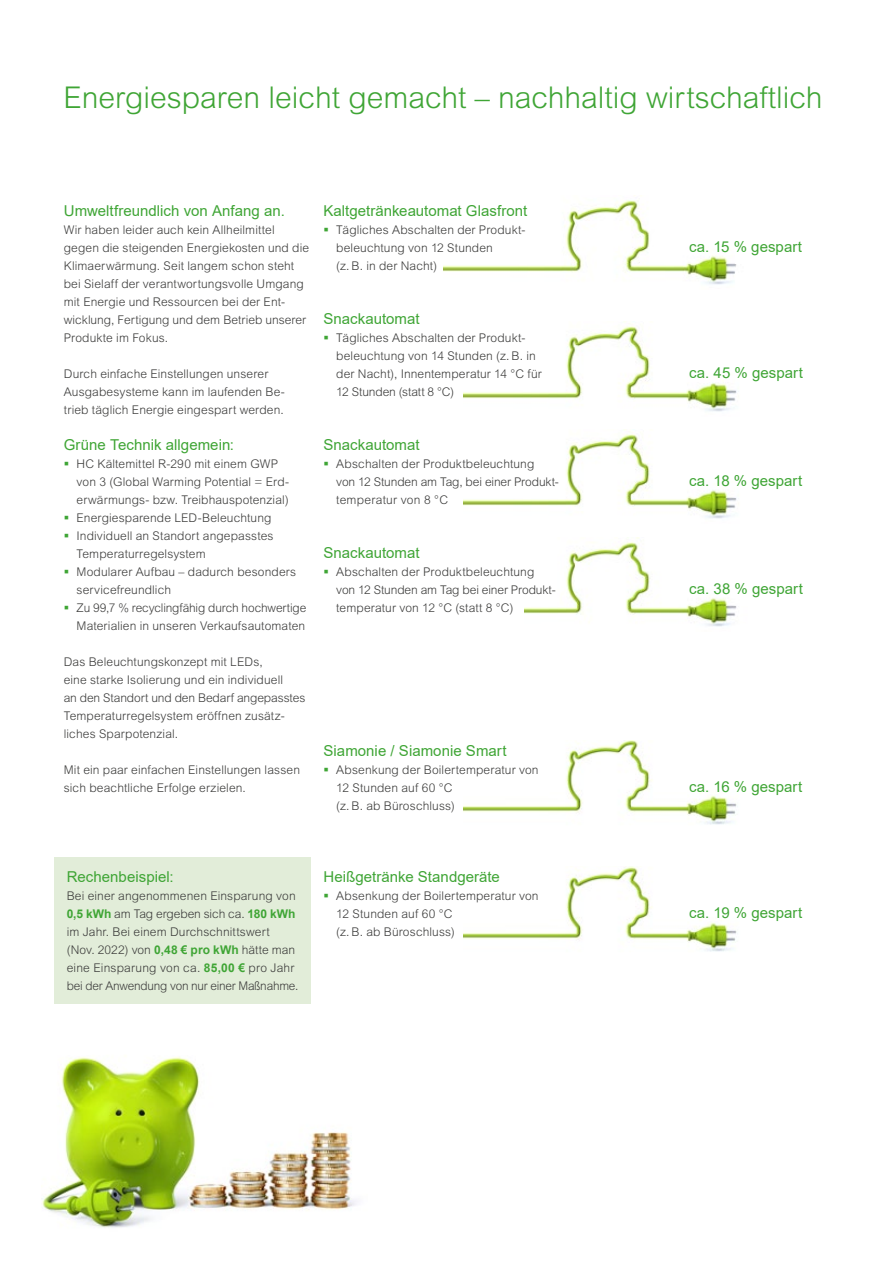
<style>
.page{position:relative;width:893px;height:1263px;background:#fff}
.page>*{position:absolute;margin:0;border:0;box-sizing:border-box;transform-origin:0 0}
.t1{font:300 30px "Arial MT Pro";color:#3fa535}
.t2{font:15px "Arial";letter-spacing:.005em;color:#3fa535}
.t3{font:300 12px/18px "Arial MT Pro";letter-spacing:.01em;color:#3c3c3b}
.s1{font-family:"Arial";font-weight:700;color:#3fa535}
</style>
<div class="page">
<img style="left:464px;top:326px;width:273px;height:86px">
<img style="left:464px;top:429px;width:273px;height:90px">
<img style="left:524px;top:537px;width:213px;height:90px">
<img style="left:464px;top:740px;width:273px;height:85px">
<img style="left:464px;top:867px;width:273px;height:85px">
<img style="left:443px;top:200px;width:294px;height:85px">
<img style="left:42px;top:1057px;width:315px;height:171px">
<div style="left:54px;top:857px;width:256px;height:146px;background:#e2edd9"></div>
<h1 class="t1" style="left:64px;top:79px;width:760px">Energiesparen leicht gemacht – nachhaltig wirtschaftlich</h1>
<p class="t2" style="left:64px;top:200px;width:223px">Umweltfreundlich von Anfang an.</p>
<p class="t3" style="left:64px;top:221px;width:247px">Wir haben leider auch kein Allheilmittel gegen die steigenden Energiekosten und die Klimaerwärmung. Seit langem schon steht bei Sielaff der verantwortungsvolle Umgang mit Energie und Ressourcen bei der Ent&shy;wicklung, Fertigung und dem Betrieb unserer Produkte im Fokus.</p>
<p class="t3" style="left:64px;top:365px;width:223px">Durch einfache Einstellungen unserer<br>Ausgabesysteme kann im laufenden Be&shy;trieb täglich Energie eingespart werden.</p>
<p class="t2" style="left:64px;top:434px;width:172px">Grüne Technik allgemein:</p>
<p class="t3" style="left:77px;top:455px;width:231px">HC Kältemittel R-290 mit einem GWP<br>von 3 (Global Warming Potential = Erd&shy;erwärmungs- bzw. Treibhauspotenzial)<br>Energiesparende LED-Beleuchtung Individuell an Standort angepasstes Temperaturregelsystem<br>Modularer Aufbau – dadurch besonders servicefreundlich<br>Zu 99,7 % recyclingfähig durch hochwertige Materialien in unseren Verkaufsautomaten</p>
<p class="t3" style="left:64px;top:653px;width:243px">Das Beleuchtungskonzept mit LEDs,<br>eine starke Isolierung und ein individuell<br>an den Standort und den Bedarf angepasstes Temperaturregelsystem eröffnen zusätz&shy;liches Sparpotenzial.</p>
<p class="t3" style="left:64px;top:761px;width:238px">Mit ein paar einfachen Einstellungen lassen sich beachtliche Erfolge erzielen.</p>
<p class="t2" style="left:324px;top:200px;width:205px">Kaltgetränkeautomat Glasfront</p>
<p class="t3" style="left:336px;top:221px;width:191px">Tägliches Abschalten der Produkt&shy;beleuchtung von 12 Stunden<br>(z. B. in der Nacht)</p>
<p class="t2" style="left:324px;top:308px;width:98px">Snackautomat</p>
<p class="t3" style="left:336px;top:329px;width:207px">Tägliches Abschalten der Produkt&shy;beleuchtung von 14 Stunden (z. B. in der Nacht), Innentemperatur 14 °C für<br>12 Stunden (statt 8 °C)</p>
<p class="t2" style="left:324px;top:434px;width:98px">Snackautomat</p>
<p class="t3" style="left:336px;top:455px;width:224px">Abschalten der Produktbeleuchtung<br>von 12 Stunden am Tag, bei einer Produkt&shy;temperatur von 8 °C</p>
<p class="t2" style="left:324px;top:542px;width:98px">Snackautomat</p>
<p class="t3" style="left:336px;top:563px;width:221px">Abschalten der Produktbeleuchtung von 12 Stunden am Tag bei einer Produkt&shy;temperatur von 12 °C (statt 8 °C)</p>
<p class="t2" style="left:324px;top:740px;width:185px">Siamonie / Siamonie Smart</p>
<p class="t3" style="left:336px;top:761px;width:204px">Absenkung der Boilertemperatur von<br>12 Stunden auf 60 °C<br>(z. B. ab Büroschluss)</p>
<p class="t2" style="left:67px;top:866px;width:109px">Rechenbeispiel:</p>
<p class="t3" style="left:67px;top:887px;width:233px">Bei einer angenommenen Einsparung von <span class="s1">0,5 kWh</span> am Tag ergeben sich ca. <span class="s1">180 kWh </span>im Jahr. Bei einem Durchschnittswert (Nov. 2022) von <span class="s1">0,48 € pro kWh</span> hätte man eine Einsparung von ca. <span class="s1">85,00 €</span> pro Jahr bei der Anwendung von nur einer Maßnahme.</p>
<p class="t2" style="left:323px;top:866px;width:178px">Heißgetränke Standgeräte</p>
<p class="t3" style="left:336px;top:887px;width:204px">Absenkung der Boilertemperatur von<br>12 Stunden auf 60 °C<br>(z. B. ab Büroschluss)</p>
<p class="t2" style="left:689px;top:236px;width:115px">ca. 15 % gespart</p>
<p class="t2" style="left:689px;top:362px;width:115px">ca. 45 % gespart</p>
<p class="t2" style="left:689px;top:470px;width:115px">ca. 18 % gespart</p>
<p class="t2" style="left:689px;top:578px;width:115px">ca. 38 % gespart</p>
<p class="t2" style="left:689px;top:776px;width:115px">ca. 16 % gespart</p>
<p class="t2" style="left:689px;top:902px;width:115px">ca. 19 % gespart</p>
</div>
